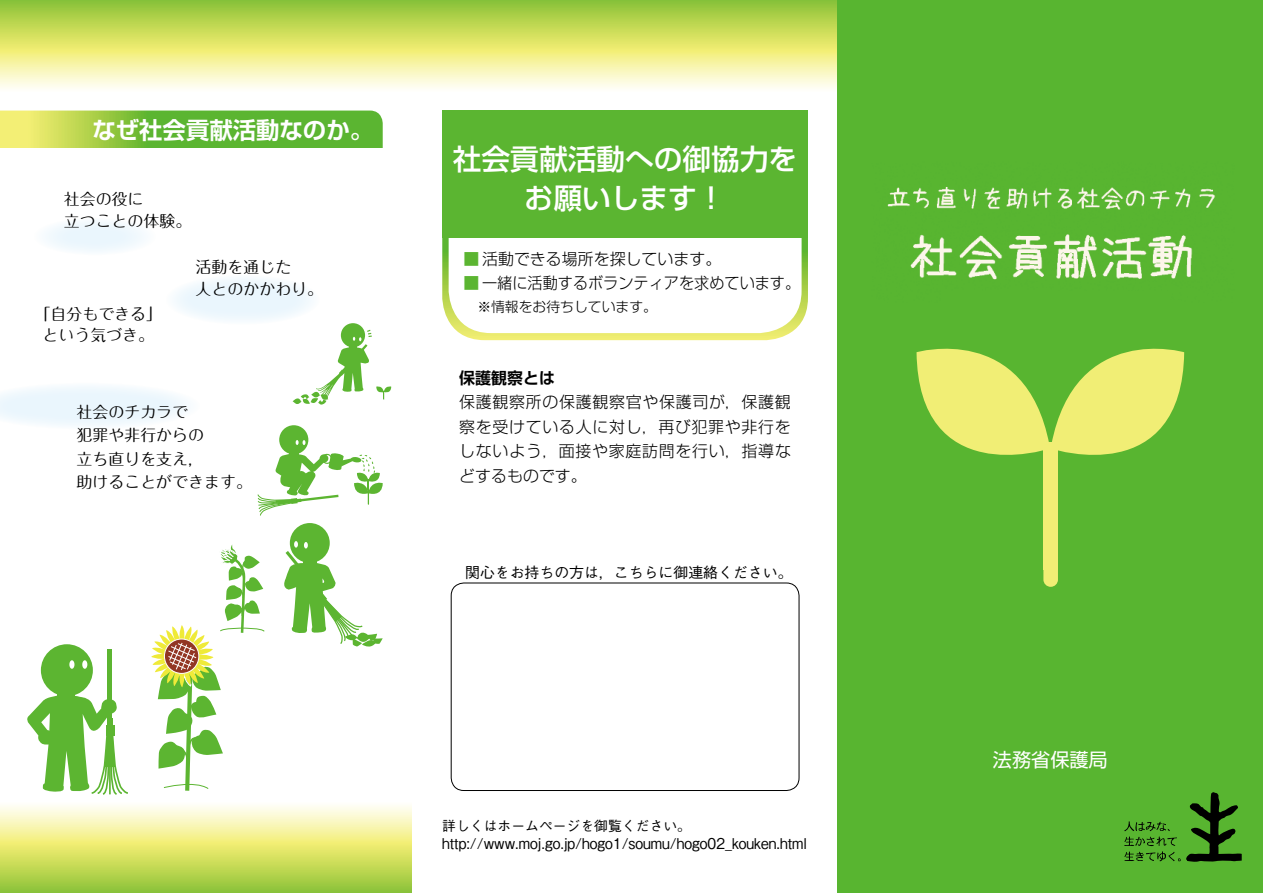
<style>
.page{position:relative;width:1263px;height:893px;background:#fff}
.page>*{position:absolute;margin:0;border:0;box-sizing:border-box;transform-origin:0 0}
.t1{font:500 28.65px/39.3px "Shin Go Pro";color:#fff;text-align:center}
.t2{font:700 23.4px "Shin Go Pro De";color:#fff}
.t3{font:19.2px "Shin Go Pro";color:#fff}
.t4{font:300 15.9px/24.5px "Shin Go Pro";color:#000;text-align:justify}
.t5{font:15.9px/21.3px "Maru Fo Pro";color:#000}
.t6{font:300 15.9px "Shin Go Pro";color:#000;scale:.95 1}
.t7{font:700 15.9px "Shin Go Pro De";color:#000}
.t8{font:500 14.85px "Gothic BBB Pro";color:#000;scale:.93 1}
.t9{font:500 14.85px "Gothic BBB Pro";color:#000}
.t10{font:500 13.8px "Gothic BBB Pro";color:#000}
.t11{font:300 13.8px "Shin Go Pro";color:#000}
.s1{color:#5bb531}
</style>
<div class="page">
<div style="left:838px;top:0;width:425px;height:893px;background:#58b530"></div>
<svg style="left:442px;top:238px;width:366px;height:102px"></svg>
<div style="left:449px;top:163px;width:352px;height:170px;background:#fff;border-radius:43px"></div>
<div style="left:442px;top:111px;width:366px;height:127px;background:#5bb531"></div>
<div style="left:451px;top:583px;width:348px;height:208px;border:1px solid #000;border-radius:13px"></div>
<svg style="left:0;top:111px;width:383px;height:37px;background:#80c23f"></svg>
<svg style="left:0;top:0;width:836px;height:89px;background:#d7e47f"></svg>
<svg style="left:0;top:805px;width:411px;height:88px;background:#d8e580"></svg>
<img style="left:1124px;top:792px;width:118px;height:70px">
<svg style="left:916px;top:321px;width:268px;height:169px;background:#9cce4e"></svg>
<div style="left:1043px;top:442px;width:15px;height:128px;background:#f1ee75"></div>
<div style="left:1043px;top:459px;width:15px;height:128px;background:#f1ee75;border-radius:7px"></div>
<div style="left:279px;top:425px;width:29px;height:29px;background:#5cb531;border-radius:50%"></div>
<svg style="left:296px;top:440px;width:9px;height:5px"></svg>
<svg style="left:257px;top:452px;width:126px;height:64px"></svg>
<div style="left:41px;top:644px;width:52px;height:52px;background:#5cb531;border-radius:50%"></div>
<div style="left:69px;top:660px;width:5px;height:9px;background:#fff;border-radius:50%"></div>
<div style="left:82px;top:660px;width:5px;height:9px;background:#fff;border-radius:50%"></div>
<hr style="left:108px;top:649px;width:4px;height:87px;background:#5cb531">
<svg style="left:27px;top:695px;width:101px;height:100px"></svg>
<div style="left:290px;top:523px;width:40px;height:40px;background:#5cb531;border-radius:50%"></div>
<svg style="left:284px;top:541px;width:99px;height:106px"></svg>
<svg style="left:151px;top:544px;width:114px;height:247px"></svg>
<div style="left:341px;top:323px;width:24px;height:24px;background:#5cb531;border-radius:50%"></div>
<svg style="left:293px;top:329px;width:98px;height:76px"></svg>
<svg style="left:0;top:386px;width:187px;height:40px"></svg>
<div style="left:166px;top:275px;width:154px;height:50px;background:#eaf6fd;border-radius:50%"></div>
<div style="left:34px;top:218px;width:122px;height:37px;background:#f1f9fd;border-radius:50%"></div>
<h2 class="t2" style="left:92px;top:110px;width:282px">なぜ社会貢献活動なのか。</h2>
<p class="t5" style="left:64px;top:187px;width:129px">社会の役に<br>立つことの体験。</p>
<p class="t5" style="left:35px;top:302px;width:129px;text-align:center">「自分もできる」という気づき。</p>
<p class="t5" style="left:196px;top:255px;width:129px">活動を通じた<br>人とのかかわり。</p>
<p class="t5" style="left:77px;top:398px;width:177px;line-height:23.4px">社会のチカラで<br>犯罪や非行からの<br>立ち直りを支え，<br>助けることができます。</p>
<h1 class="t1" style="left:453px;top:136px;width:346px">社会貢献活動への御協力をお願いします！</h1>
<p class="t4" style="left:463px;top:245px;width:259px"><span class="s1">■</span> 活動できる場所を探しています。</p>
<p class="t6" style="left:463px;top:270px;width:356px"><span class="s1">■</span> 一緒に活動するボランティアを求めています。</p>
<p class="t11" style="left:463px;top:295px;width:195px">　※情報をお待ちしています。</p>
<p class="t7" style="left:459px;top:365px;width:97px">保護観察とは</p>
<p class="t4" style="left:459px;top:388px;width:333px">保護観察所の保護観察官や保護司が，保護観察を受けている人に対し，再び犯罪や非行をしないよう，面接や家庭訪問を行い，指導などするものです。</p>
<p class="t9" style="left:465px;top:560px;width:329px">関心をお持ちの方は，こちらに御連絡ください。</p>
<p class="t10" style="left:442px;top:814px;width:250px">詳しくはホームページを御覧ください。</p>
<p class="t8" style="left:442px;top:831px;width:394px">http://www.moj.go.jp/hogo1/soumu/hogo02_kouken.html</p>
<p class="t3" style="left:993px;top:744px;width:116px">法務省保護局</p>
</div>
